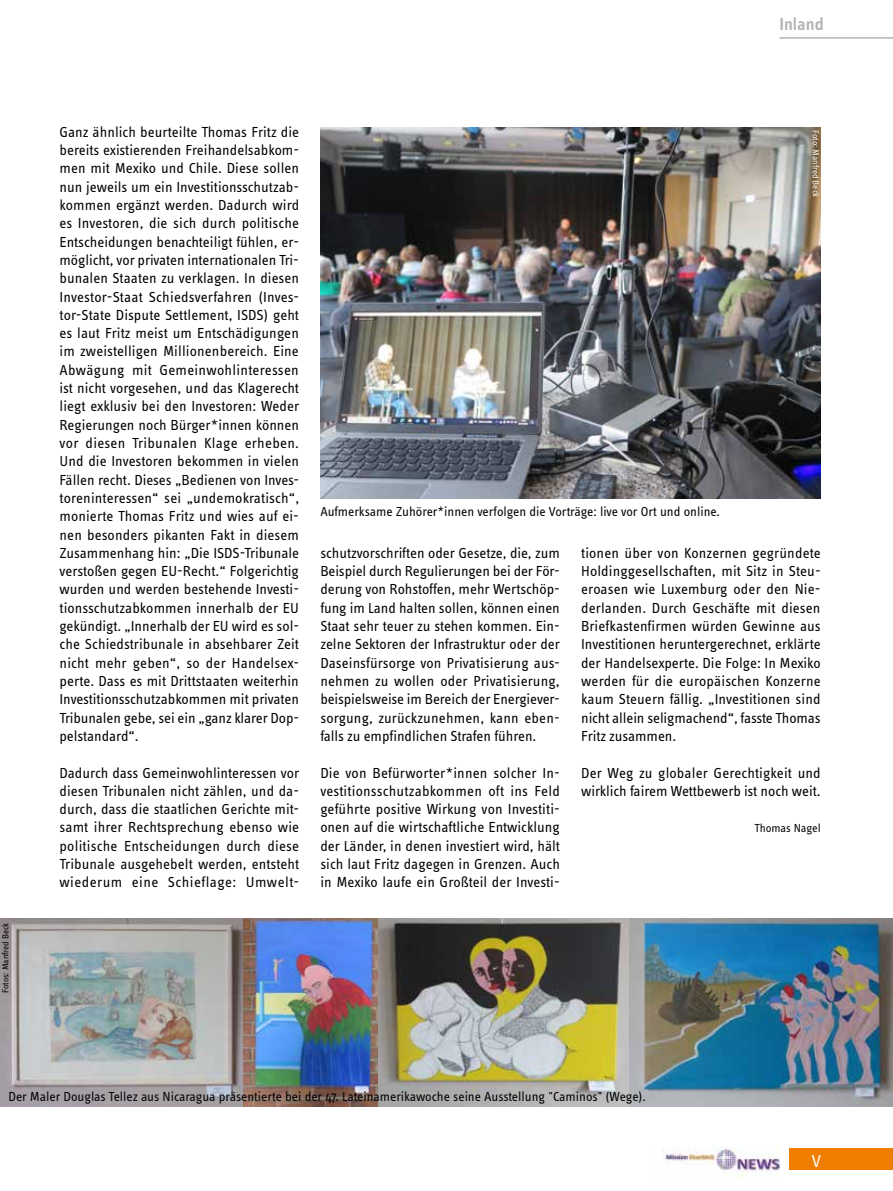
<style>
.page{position:relative;width:893px;height:1191px;background:#fff}
.page>*{position:absolute;margin:0;border:0;box-sizing:border-box;transform-origin:0 0}
.t1{font:600 18px "Info OT Text";color:#b5b4b4}
.t2{font:18px "Info OT Text";color:#fff}
.t3{font:15px/18.3px "Info OT Text";letter-spacing:-.005em;color:#000;text-align:justify}
.t4{font:13.5px "Info OT Text";letter-spacing:-.005em;color:#000}
.t5{font:12px "Info OT Text";letter-spacing:-.005em;color:#000}
.t6{font:9px "Info OT Text";letter-spacing:-.005em;color:#000}
.t7{font:9px "Info OT Text";color:#fff}
</style>
<div class="page">
<div style="left:789px;top:1148px;width:104px;height:21px;background:#ef7d00"></div>
<img style="left:663px;top:1147px;width:117px;height:31px">
<hr style="left:779px;top:37px;width:114px;height:2px;background:#b5b4b4">
<img style="left:0;top:918px;width:378px;height:189px">
<img style="left:378px;top:918px;width:251px;height:189px">
<img style="left:629px;top:918px;width:264px;height:189px">
<img style="left:320px;top:128px;width:501px;height:371px">
<p class="t6" style="left:0;top:993px;width:72px;rotate:-90deg">Fotos: Manfred Beck</p>
<p class="t1" style="left:779px;top:13px;width:46px">Inland</p>
<p class="t3" style="left:60px;top:122px;width:241px">Ganz ähnlich beurteilte Thomas Fritz die bereits existierenden Freihandelsabkom&shy;men mit Mexiko und Chile. Diese sollen nun jeweils um ein Investitionsschutzab&shy;kommen ergänzt werden. Dadurch wird es Investoren, die sich durch politische Entscheidungen benachteiligt fühlen, er&shy;möglicht, vor privaten internationalen Tri&shy;bunalen Staaten zu verklagen. In diesen Investor-Staat Schiedsverfahren (Inves&shy;tor-State Dispute Settlement, ISDS) geht es laut Fritz meist um Entschädigungen im zweistelligen Millionenbereich. Eine Abwägung mit Gemeinwohlinteressen ist nicht vorgesehen, und das Klagerecht liegt exklusiv bei den Investoren: Weder Regierungen noch Bürger*innen können vor diesen Tribunalen Klage erheben.<br>Und die Investoren bekommen in vielen Fällen recht. Dieses „Bedienen von Inves&shy;toreninteressen“ sei „undemokratisch“, monierte Thomas Fritz und wies auf ei&shy;nen besonders pikanten Fakt in diesem Zusammenhang hin: „Die ISDS-Tribunale verstoßen gegen EU-Recht.“ Folgerichtig wurden und werden bestehende Investi&shy;tionsschutzabkommen innerhalb der EU gekündigt. „Innerhalb der EU wird es sol&shy;che Schiedstribunale in absehbarer Zeit nicht mehr geben“, so der Handelsex&shy;perte. Dass es mit Drittstaaten weiterhin Investitionsschutzabkommen mit privaten Tribunalen gebe, sei ein „ganz klarer Dop&shy;pelstandard“.</p>
<p class="t3" style="left:60px;top:763px;width:241px">Dadurch dass Gemeinwohlinteressen vor diesen Tribunalen nicht zählen, und da&shy;durch, dass die staatlichen Gerichte mit&shy;samt ihrer Rechtsprechung ebenso wie politische Entscheidungen durch diese Tribunale ausgehebelt werden, entsteht wiederum eine Schieflage: Umwelt-</p>
<p class="t7" style="left:821px;top:130px;width:68px;rotate:90deg">Foto: Manfred Beck</p>
<p class="t4" style="left:320px;top:503px;width:401px">Aufmerksame Zuhörer*innen verfolgen die Vorträge: live vor Ort und online.</p>
<p class="t3" style="left:320px;top:543px;width:241px">schutzvorschriften oder Gesetze, die, zum Beispiel durch Regulierungen bei der För&shy;derung von Rohstoffen, mehr Wertschöp&shy;fung im Land halten sollen, können einen Staat sehr teuer zu stehen kommen. Ein&shy;zelne Sektoren der Infrastruktur oder der Daseinsfürsorge von Privatisierung aus&shy;nehmen zu wollen oder Privatisierung, beispielsweise im Bereich der Energiever&shy;sorgung, zurückzunehmen, kann eben&shy;falls zu empfindlichen Strafen führen.</p>
<p class="t3" style="left:320px;top:763px;width:241px">Die von Befürworter*innen solcher In&shy;vestitionsschutzabkommen oft ins Feld geführte positive Wirkung von Investiti&shy;onen auf die wirtschaftliche Entwicklung der Länder, in denen investiert wird, hält sich laut Fritz dagegen in Grenzen. Auch in Mexiko laufe ein Großteil der Investi-</p>
<p class="t3" style="left:581px;top:543px;width:241px">tionen über von Konzernen gegründete Holdinggesellschaften, mit Sitz in Steu&shy;eroasen wie Luxemburg oder den Nie&shy;derlanden. Durch Geschäfte mit diesen Briefkastenfirmen würden Gewinne aus Investitionen heruntergerechnet, erklärte der Handelsexperte. Die Folge: In Mexiko werden für die europäischen Konzerne kaum Steuern fällig. „Investitionen sind nicht allein seligmachend“, fasste Thomas Fritz zusammen.</p>
<p class="t3" style="left:581px;top:763px;width:241px">Der Weg zu globaler Gerechtigkeit und wirklich fairem Wettbewerb ist noch weit.</p>
<p class="t5" style="left:754px;top:820px;width:68px">Thomas Nagel</p>
<p class="t4" style="left:9px;top:1088px;width:639px">Der Maler Douglas Tellez aus Nicaragua präsentierte bei der 47. Lateinamerikawoche seine Ausstellung "Caminos" (Wege).</p>
<p class="t2" style="left:812px;top:1149px;width:11px">V</p>
</div>
